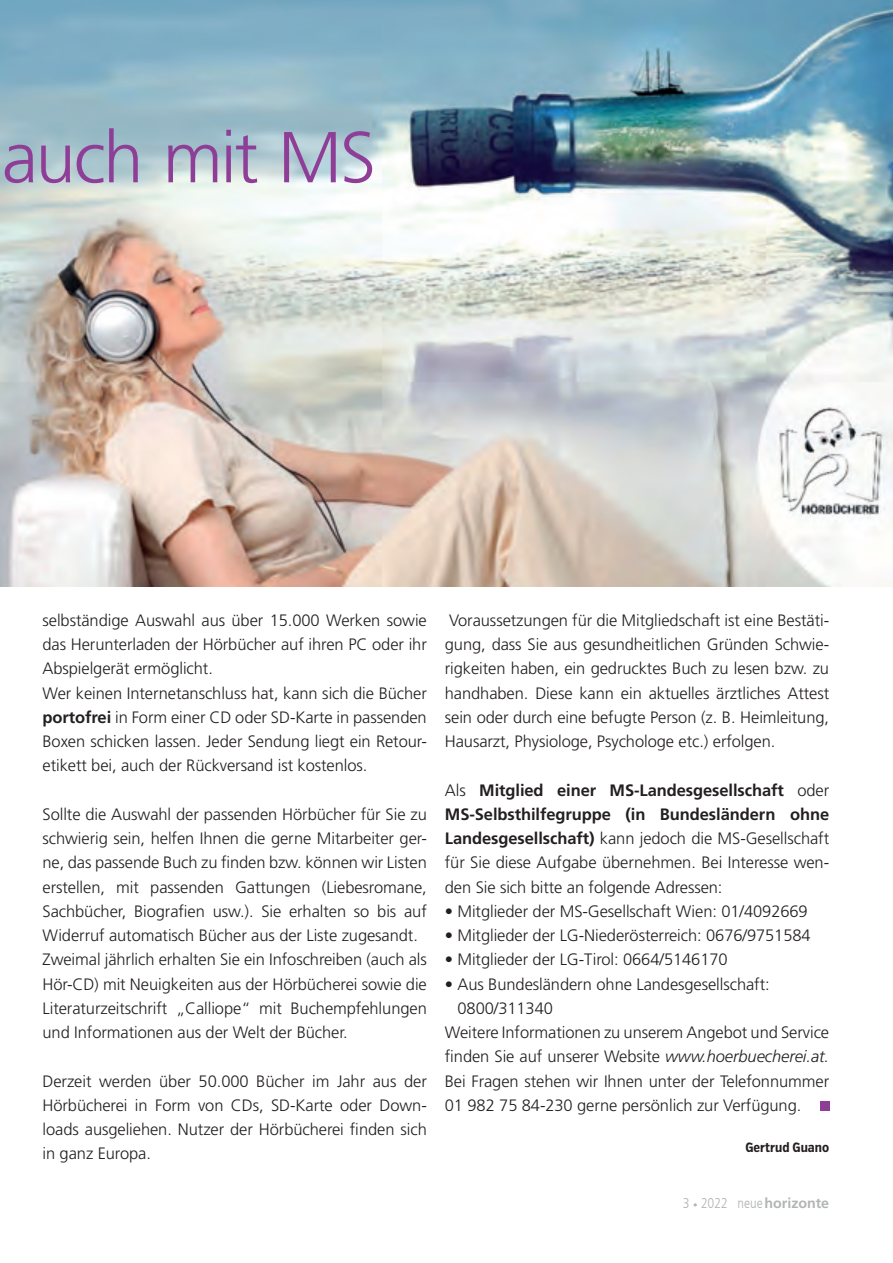
<style>
.page{position:relative;width:893px;height:1263px;background:#fff}
.page>*{position:absolute;margin:0;border:0;box-sizing:border-box;transform-origin:0 0}
.t1{font:300 72px "Frutiger";letter-spacing:-.03em;color:#8f3e97}
.NH_Fließtext_Initial{font:300 16.5px/24.3px "Frutiger";letter-spacing:-.005em;color:#231f20;text-align:justify}
.t2{font:300 condensed 14.25px "Frutiger LT Com";letter-spacing:-.005em;color:#b3b5b5}
.A_Autor{font:700 13.5px "Verb Ex Cond";color:#231f20}
.s1{font-weight:700}
.s2{font-style:italic}
.s3{font-size:9px}
.s4{font-family:"Frutiger";font-weight:700;font-stretch:normal}
</style>
<div class="page">
<img style="left:0;top:0;width:893px;height:587px">
<div style="left:820px;top:1101px;width:9px;height:10px;background:#8f3e97"></div>
<h1 class="t1" style="left:2px;top:117px;width:376px">auch mit MS</h1>
<p class="NH_Fließtext_Initial" style="left:43px;top:608px;width:386px">selbständige Auswahl aus über 15.000 Werken sowie das Herunterladen der Hörbücher auf ihren PC oder ihr Abspielgerät ermöglicht.</p>
<p class="NH_Fließtext_Initial" style="left:43px;top:681px;width:386px">Wer keinen Internetanschluss hat, kann sich die Bücher <span class="s1">portofrei</span> in Form einer CD oder SD-Karte in passenden Boxen schicken lassen. Jeder Sendung liegt ein Retour&shy;etikett bei, auch der Rückversand ist kostenlos.</p>
<p class="NH_Fließtext_Initial" style="left:43px;top:802px;width:386px">Sollte die Auswahl der passenden Hörbücher für Sie zu schwierig sein, helfen Ihnen die gerne Mitarbeiter ger&shy;ne, das passende Buch zu finden bzw. können wir Listen erstellen, mit passenden Gattungen (Liebesromane, Sachbücher, Biografien usw.). Sie erhalten so bis auf Widerruf automatisch Bücher aus der Liste zugesandt.</p>
<p class="NH_Fließtext_Initial" style="left:43px;top:948px;width:386px">Zweimal jährlich erhalten Sie ein Infoschreiben (auch als Hör-CD) mit Neuigkeiten aus der Hörbücherei sowie die Literaturzeitschrift „Calliope“ mit Buchempfehlungen und Informationen aus der Welt der Bücher.</p>
<p class="NH_Fließtext_Initial" style="left:43px;top:1069px;width:386px">Derzeit werden über 50.000 Bücher im Jahr aus der Hörbücherei in Form von CDs, SD-Karte oder Down&shy;loads ausgeliehen. Nutzer der Hörbücherei finden sich in ganz Europa.</p>
<p class="NH_Fließtext_Initial" style="left:445px;top:608px;width:386px">Voraussetzungen für die Mitgliedschaft ist eine Bestäti&shy;gung, dass Sie aus gesundheitlichen Gründen Schwie&shy;rigkeiten haben, ein gedrucktes Buch zu lesen bzw. zu handhaben. Diese kann ein aktuelles ärztliches Attest sein oder durch eine befugte Person (z. B. Heimleitung, Hausarzt, Physiologe, Psychologe etc.) erfolgen.</p>
<p class="NH_Fließtext_Initial" style="left:445px;top:778px;width:386px">Als <span class="s1">Mitglied einer MS-Landesgesellschaft</span> oder <span class="s1">MS-Selbsthilfegruppe (in Bundesländern ohne Landesgesellschaft)</span> kann jedoch die MS-Gesellschaft für Sie diese Aufgabe übernehmen. Bei Interesse wen&shy;den Sie sich bitte an folgende Adressen:</p>
<p class="NH_Fließtext_Initial" style="left:445px;top:899px;width:364px">• Mitglieder der MS-Gesellschaft Wien: 01/4092669</p>
<p class="NH_Fließtext_Initial" style="left:445px;top:923px;width:367px">• Mitglieder der LG-Niederösterreich: 0676/9751584</p>
<p class="NH_Fließtext_Initial" style="left:445px;top:948px;width:284px">• Mitglieder der LG-Tirol: 0664/5146170</p>
<p class="NH_Fließtext_Initial" style="left:457px;top:972px;width:314px;text-indent:-13px">• Aus Bundesländern ohne Landesgesellschaft:<br>0800/311340</p>
<p class="NH_Fließtext_Initial" style="left:445px;top:1020px;width:386px">Weitere Informationen zu unserem Angebot und Service finden Sie auf unserer Website <span class="s2">www.hoerbuecherei.at.<br></span>Bei Fragen stehen wir Ihnen unter der Telefonnummer 01 982 75 84-230 gerne persönlich zur Verfügung.</p>
<p class="A_Autor" style="left:745px;top:1139px;width:85px">Gertrud Guano</p>
<p class="t2" style="left:683px;top:1194px;width:148px">3 <span class="s3">•</span> 2022 neue<span class="s4">horizonte</span></p>
</div>
